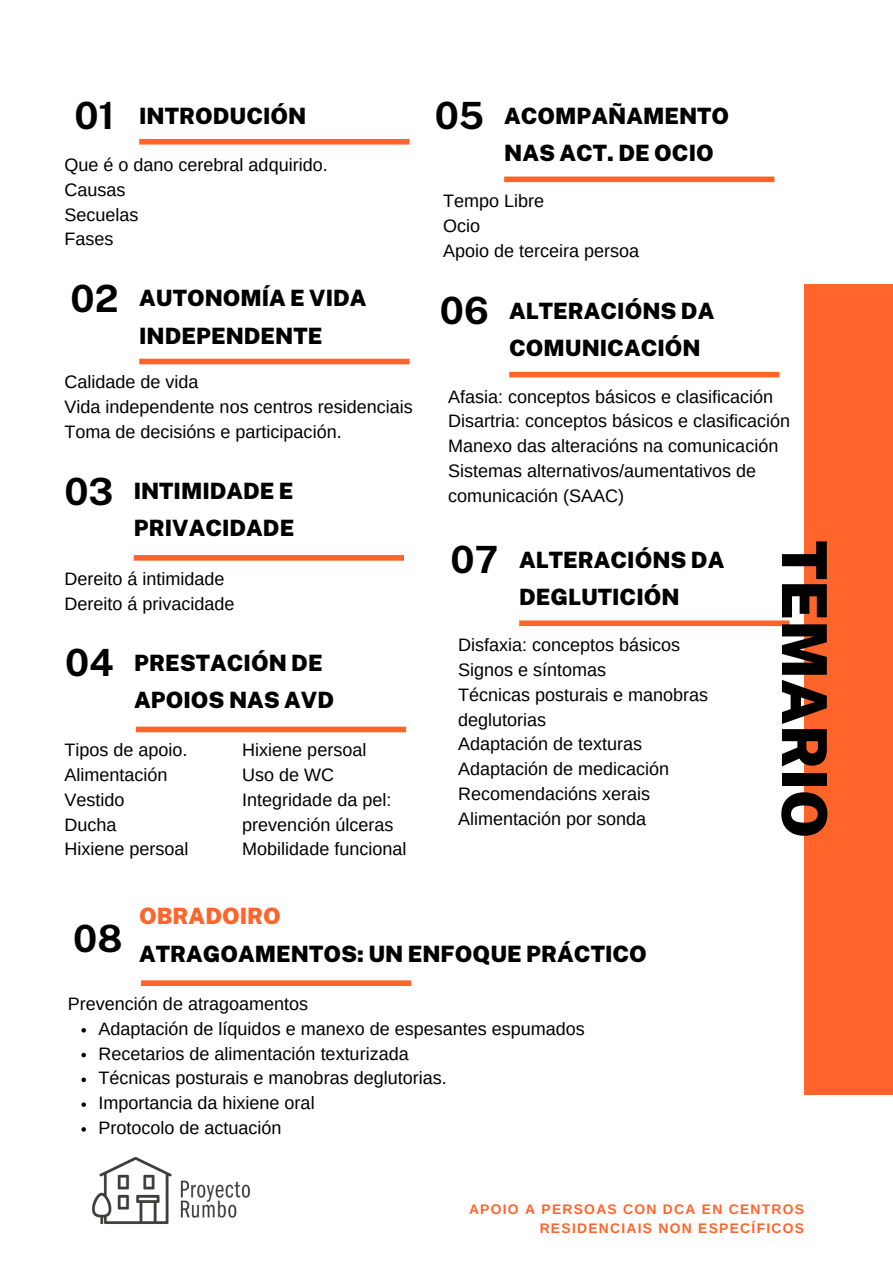
<style>
.page{position:relative;width:893px;height:1264px;background:#fff}
.page>*{position:absolute;margin:0;border:0;box-sizing:border-box;transform-origin:0 0}
.t1{font:900 62.1px "Public Sans";color:#000}
.t2{font:700 37.5px "Public Sans";color:#000}
.t3{font:900 22.5px/37px "Public Sans";color:#000}
.t4{font:18px/24.8px "Arimo";color:#000}
.t5{font:700 13.8px/19.2px "Arimo";letter-spacing:.095em;color:#ff642b;text-align:right}
.s1{color:#ff642b}
</style>
<div class="page">
<div style="left:804px;top:284px;width:88px;height:810px;background:#ff642b"></div>
<div style="left:139px;top:139px;width:270px;height:5px;background:#ff642b"></div>
<div style="left:136px;top:726px;width:270px;height:6px;background:#ff642b"></div>
<div style="left:134px;top:555px;width:270px;height:5px;background:#ff642b"></div>
<div style="left:139px;top:359px;width:270px;height:5px;background:#ff642b"></div>
<div style="left:504px;top:176px;width:270px;height:6px;background:#ff642b"></div>
<div style="left:509px;top:372px;width:270px;height:5px;background:#ff642b"></div>
<div style="left:519px;top:620px;width:270px;height:6px;background:#ff642b"></div>
<svg style="left:81px;top:1028px;width:5px;height:4px"></svg>
<svg style="left:81px;top:1052px;width:5px;height:5px"></svg>
<svg style="left:81px;top:1077px;width:5px;height:5px"></svg>
<svg style="left:81px;top:1102px;width:5px;height:4px"></svg>
<svg style="left:81px;top:1127px;width:5px;height:4px"></svg>
<div style="left:141px;top:980px;width:270px;height:6px;background:#ff642b"></div>
<img style="left:92px;top:1157px;width:158px;height:67px">
<h2 class="t2" style="left:74px;top:94px;width:42px">01</h2>
<h3 class="t4" style="left:64px;top:152px;width:265px">Que é o dano cerebral adquirido.<br>Causas<br>Secuelas<br>Fases</h3>
<p class="t3" style="left:139px;top:97px;width:169px">INTRODUCIÓN</p>
<h1 class="t2" style="left:70px;top:276px;width:49px">02</h1>
<p class="t3" style="left:139px;top:280px;width:229px">AUTONOMÍA E VIDA<br>INDEPENDENTE</p>
<h3 class="t4" style="left:64px;top:370px;width:350px">Calidade de vida<br>Vida independente nos centros residenciais<br>Toma de decisións e participación.</h3>
<h2 class="t2" style="left:64px;top:469px;width:51px">03</h2>
<h3 class="t3" style="left:134px;top:472px;width:162px">INTIMIDADE E<br>PRIVACIDADE</h3>
<h2 class="t4" style="left:64px;top:566px;width:172px">Dereito á intimidade<br>Dereito á privacidade</h2>
<h2 class="t2" style="left:65px;top:640px;width:50px">04</h2>
<p class="t3" style="left:134px;top:644px;width:201px">PRESTACIÓN DE<br>APOIOS NAS AVD</p>
<p class="t4" style="left:242px;top:737px;width:166px">Hixiene persoal<br>Uso de WC<br>Integridade da pel: prevención úlceras<br>Mobilidade funcional</p>
<h3 class="t4" style="left:64px;top:737px;width:126px">Tipos de apoio.<br>Alimentación<br>Vestido<br>Ducha<br>Hixiene persoal</h3>
<h2 class="t2" style="left:434px;top:94px;width:51px">05</h2>
<p class="t3" style="left:504px;top:97px;width:226px">ACOMPAÑAMENTO<br>NAS ACT. DE OCIO</p>
<h2 class="t4" style="left:443px;top:189px;width:198px">Tempo Libre<br>Ocio<br>Apoio de terceira persoa</h2>
<h3 class="t2" style="left:440px;top:288px;width:50px">06</h3>
<p class="t3" style="left:509px;top:292px;width:207px">ALTERACIÓNS DA<br>COMUNICACIÓN</p>
<h3 class="t4" style="left:448px;top:384px;width:343px">Afasia: conceptos básicos e clasificación Disartria: conceptos básicos e clasificación Manexo das alteracións na comunicación Sistemas alternativos/aumentativos de comunicación (SAAC)</h3>
<h2 class="t2" style="left:450px;top:537px;width:49px">07</h2>
<h3 class="t3" style="left:519px;top:541px;width:207px">ALTERACIÓNS DA<br>DEGLUTICIÓN</h3>
<h3 class="t4" style="left:458px;top:632px;width:252px">Disfaxia: conceptos básicos<br>Signos e síntomas<br>Técnicas posturais e manobras deglutorias<br>Adaptación de texturas<br>Adaptación de medicación<br>Recomendacións xerais<br>Alimentación por sonda</h3>
<p class="t1" style="left:840px;top:540px;width:299px;rotate:90deg">TEMARIO</p>
<h2 class="t2" style="left:73px;top:916px;width:51px">08</h2>
<h3 class="t3" style="left:139px;top:897px;width:509px"><span class="s1">OBRADOIRO<br></span>ATRAGOAMENTOS: UN ENFOQUE PRÁCTICO</h3>
<p class="t4" style="left:68px;top:991px;width:242px">Prevención de atragoamentos</p>
<h3 class="t4" style="left:98px;top:1016px;width:488px">Adaptación de líquidos e manexo de espesantes espumados</h3>
<h3 class="t4" style="left:98px;top:1040px;width:311px">Recetarios de alimentación texturizada</h3>
<h3 class="t4" style="left:98px;top:1065px;width:349px">Técnicas posturais e manobras deglutorias.</h3>
<h3 class="t4" style="left:98px;top:1090px;width:217px">Importancia da hixiene oral</h3>
<h3 class="t4" style="left:98px;top:1115px;width:185px">Protocolo de actuación</h3>
<p class="t5" style="left:469px;top:1199px;width:336px">APOIO A PERSOAS CON DCA EN CENTROS<br>RESIDENCIAIS NON ESPECÍFICOS</p>
</div>
